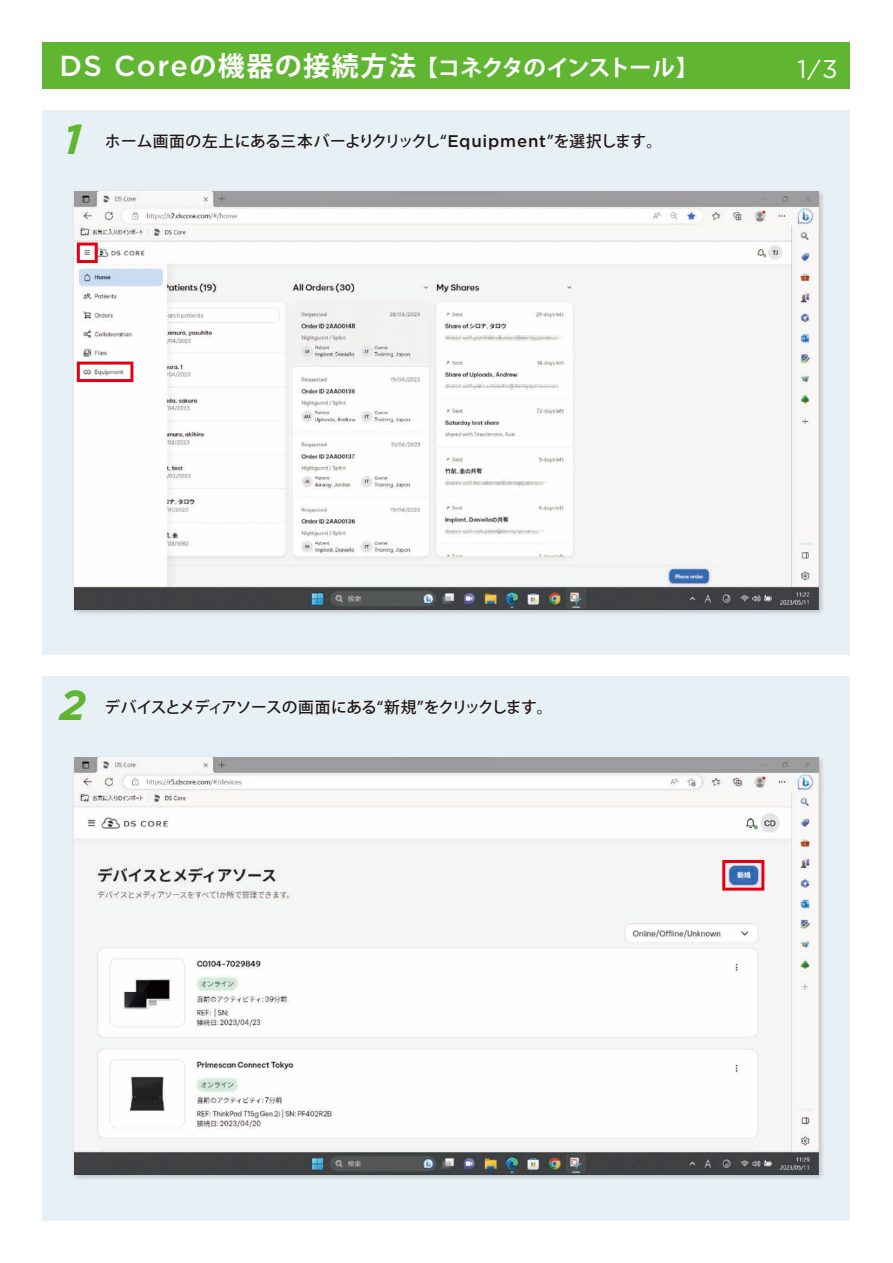
<style>
.page{position:relative;width:893px;height:1263px;background:#fff}
.page>*{position:absolute;margin:0;border:0;box-sizing:border-box;transform-origin:0 0}
.t1{font:italic 700 42px "Gotham";color:#60b630}
.t2{font:25.5px "Gotham";color:#fff}
.t3{font:700 22.5px "Koz Go Pr 6 N";letter-spacing:-.045em;color:#fff}
.t4{font:500 15.75px "Koz Go Pr 6 N";letter-spacing:-.005em;color:#231916}
.t5{font:500 15.75px "Koz Go Pr 6 N";letter-spacing:-.06em;color:#231916}
.s1{font-family:"Gotham";font-weight:500;font-size:28.95px}
.s2{font-size:27px}
.s3{font-size:21.6px}
.s4{font-family:"Gotham";font-size:16.8px}
</style>
<div class="page">
<div style="left:43px;top:43px;width:807px;height:46px;background:#60b630"></div>
<div style="left:43px;top:111px;width:807px;height:544px;background:#e7f0f5"></div>
<div style="left:43px;top:676px;width:807px;height:544px;background:#e7f0f5"></div>
<img style="left:74px;top:192px;width:745px;height:417px">
<svg style="left:77px;top:243px;width:21px;height:20px"></svg>
<svg style="left:77px;top:362px;width:56px;height:20px"></svg>
<img style="left:74px;top:757px;width:745px;height:417px">
<svg style="left:722px;top:860px;width:42px;height:31px"></svg>
<h3 class="t3" style="left:60px;top:55px;width:640px"><span class="s1">DS Core</span><span class="s2">の機器の接続方法</span>【コネクタのインストール】</h3>
<h2 class="t2" style="left:798px;top:53px;width:42px">1<span class="s3">/</span>3</h2>
<h1 class="t1" style="left:64px;top:112px;width:20px">1</h1>
<p class="t4" style="left:105px;top:132px;width:559px">ホーム画面の左上にある三本バーよりクリックし“<span class="s4">Equipment</span>”を選択します。</p>
<h1 class="t1" style="left:60px;top:677px;width:27px">2</h1>
<p class="t5" style="left:105px;top:698px;width:450px">デバイスとメディアソースの画面にある“新規”をクリックします。</p>
</div>
